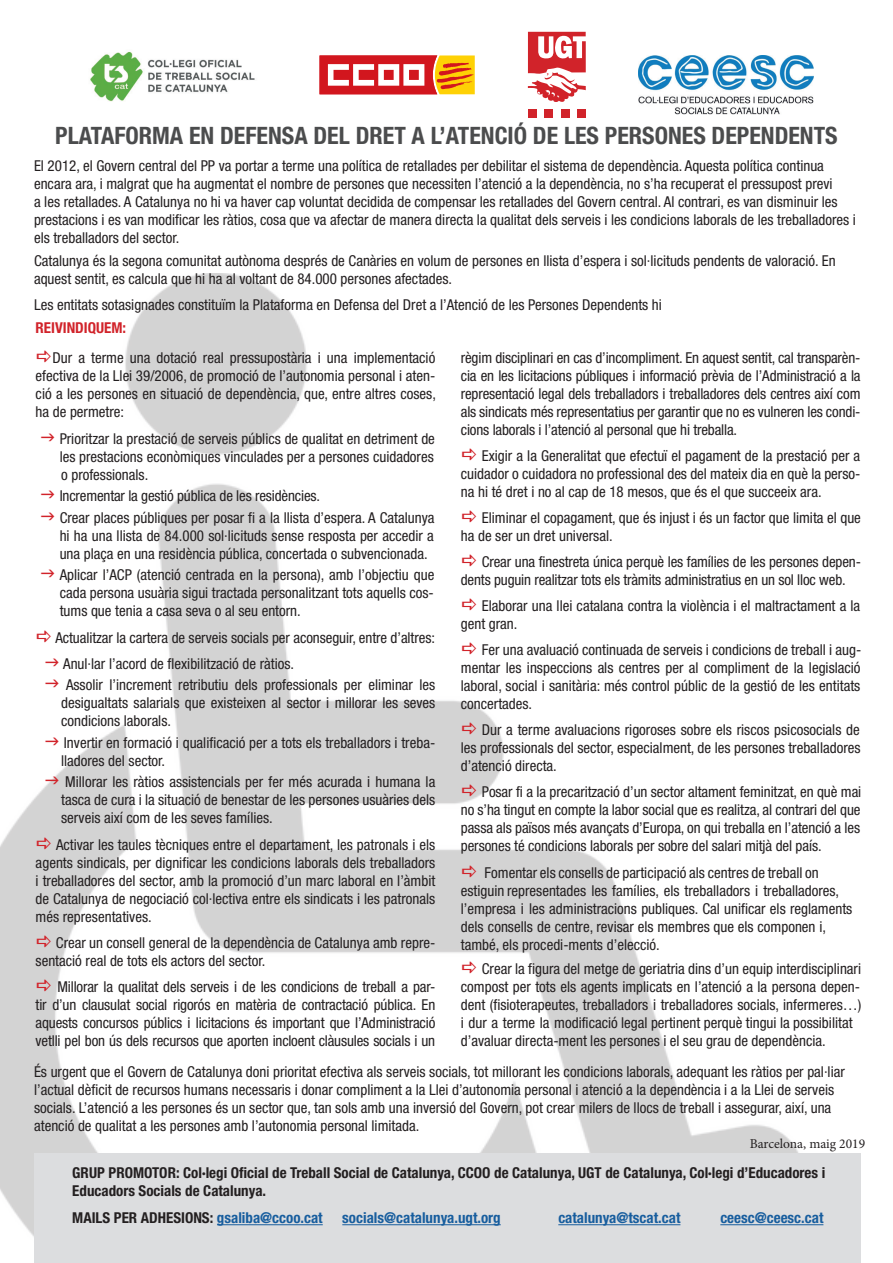
<style>
.page{position:relative;width:893px;height:1263px;background:#fff}
.page>*{position:absolute;margin:0;border:0;box-sizing:border-box;transform-origin:0 0}
.t1{font:700 condensed 24px "Helvetica Neue";color:#4b4c4d}
.t2{font:condensed 15px/18px "Helvetica Neue";color:#231f20}
.t3{font:700 condensed 15px/18px "Helvetica Neue";color:#231f20}
.t4{font:700 condensed 15px "Helvetica Neue";color:#175d9e}
.t5{font:700 condensed 15px "Helvetica Neue";color:#d1232a}
.t6{font:13.5px "Minion Pro";color:#231f20}
.s1{color:#175d9e}
</style>
<div class="page">
<img style="left:0;top:273px;width:804px;height:964px">
<div style="left:34px;top:1154px;width:826px;height:109px;background:#dcdddf"></div>
<hr style="left:217px;top:1224px;width:106px;height:1px;background:#175d9e">
<hr style="left:342px;top:1224px;width:159px;height:1px;background:#175d9e">
<hr style="left:558px;top:1224px;width:122px;height:1px;background:#175d9e">
<hr style="left:720px;top:1224px;width:103px;height:1px;background:#175d9e">
<svg style="left:320px;top:55px;width:155px;height:39px"></svg>
<div style="left:528px;top:110px;width:8px;height:8px;background:#d1232a"></div>
<div style="left:561px;top:110px;width:8px;height:8px;background:#d1232a"></div>
<div style="left:544px;top:110px;width:9px;height:8px;background:#d1232a"></div>
<div style="left:577px;top:110px;width:9px;height:8px;background:#d1232a"></div>
<svg style="left:528px;top:32px;width:58px;height:70px"></svg>
<img style="left:90px;top:51px;width:165px;height:51px">
<img style="left:639px;top:55px;width:174px;height:60px">
<svg style="left:37px;top:351px;width:14px;height:12px"></svg>
<svg style="left:41px;top:433px;width:13px;height:8px"></svg>
<svg style="left:41px;top:491px;width:13px;height:7px"></svg>
<svg style="left:41px;top:512px;width:13px;height:8px"></svg>
<svg style="left:41px;top:570px;width:13px;height:8px"></svg>
<svg style="left:37px;top:630px;width:14px;height:12px"></svg>
<svg style="left:46px;top:658px;width:13px;height:8px"></svg>
<svg style="left:46px;top:680px;width:13px;height:7px"></svg>
<svg style="left:46px;top:737px;width:13px;height:8px"></svg>
<svg style="left:46px;top:777px;width:13px;height:8px"></svg>
<svg style="left:37px;top:837px;width:14px;height:12px"></svg>
<svg style="left:37px;top:935px;width:14px;height:12px"></svg>
<svg style="left:37px;top:979px;width:14px;height:12px"></svg>
<svg style="left:462px;top:448px;width:14px;height:12px"></svg>
<svg style="left:462px;top:511px;width:14px;height:11px"></svg>
<svg style="left:462px;top:555px;width:14px;height:11px"></svg>
<svg style="left:462px;top:599px;width:14px;height:11px"></svg>
<svg style="left:462px;top:643px;width:14px;height:11px"></svg>
<svg style="left:462px;top:723px;width:14px;height:11px"></svg>
<svg style="left:462px;top:785px;width:14px;height:11px"></svg>
<svg style="left:462px;top:865px;width:14px;height:11px"></svg>
<svg style="left:462px;top:962px;width:14px;height:11px"></svg>
<h1 class="t1" style="left:55px;top:121px;width:784px">PLATAFORMA EN DEFENSA DEL DRET A L’ATENCIÓ DE LES PERSONES DEPENDENTS</h1>
<p class="t2" style="left:34px;top:157px;width:823px">El 2012, el Govern central del PP va portar a terme una política de retallades per debilitar el sistema de dependència. Aquesta política continua encara ara, i malgrat que ha augmentat el nombre de persones que necessiten l’atenció a la dependència, no s’ha recuperat el pressupost previ<br>a les retallades. A Catalunya no hi va haver cap voluntat decidida de compensar les retallades del Govern central. Al contrari, es van disminuir les prestacions i es van modificar les ràtios, cosa que va afectar de manera directa la qualitat dels serveis i les condicions laborals de les treballadores i els treballadors del sector.</p>
<p class="t2" style="left:34px;top:251px;width:803px">Catalunya és la segona comunitat autònoma després de Canàries en volum de persones en llista d’espera i sol·licituds pendents de valoració. En aquest sentit, es calcula que hi ha al voltant de 84.000 persones afectades.</p>
<p class="t2" style="left:34px;top:295px;width:629px">Les entitats sotasignades constituïm la Plataforma en Defensa del Dret a l’Atenció de les Persones Dependents hi</p>
<p class="t5" style="left:36px;top:318px;width:92px">REIVINDIQUEM:</p>
<p class="t2" style="left:36px;top:349px;width:402px;text-align:justify;text-indent:17px">Dur a terme una dotació real pressupostària i una implementació efectiva de la Llei 39/2006, de promoció de l’autonomia personal i aten&shy;ció a les persones en situació de dependència, que, entre altres coses, ha de permetre:</p>
<p class="t2" style="left:60px;top:429px;width:377px;text-align:justify">Prioritzar la prestació de serveis públics de qualitat en detriment de les prestacions econòmiques vinculades per a persones cuidadores o professionals.</p>
<p class="t2" style="left:60px;top:485px;width:376px;line-height:21.6px">Incrementar la gestió pública de les residències.<br>Crear places públiques per posar fi a la llista d’espera. A Catalunya</p>
<p class="t2" style="left:60px;top:526px;width:376px">hi ha una llista de 84.000 sol·licituds sense resposta per accedir a una plaça en una residència pública, concertada o subvencionada.</p>
<p class="t2" style="left:60px;top:566px;width:376px;text-align:justify">Aplicar l’ACP (atenció centrada en la persona), amb l’objectiu que cada persona usuària sigui tractada personalitzant tots aquells cos&shy;tums que tenia a casa seva o al seu entorn.</p>
<p class="t2" style="left:63px;top:624px;width:373px;line-height:26.1px;text-indent:-8px">Actualitzar la cartera de serveis socials per aconseguir, entre d’altres:<br>Anul·lar l’acord de flexibilització de ràtios.</p>
<p class="t2" style="left:61px;top:676px;width:376px;text-align:justify;text-indent:5px">Assolir l’increment retributiu dels professionals per eliminar les desigualtats salarials que existeixen al sector i millorar les seves condicions laborals.</p>
<p class="t2" style="left:61px;top:733px;width:376px">Invertir en formació i qualificació per a tots els treballadors i treba&shy;lladores del sector.</p>
<p class="t2" style="left:61px;top:773px;width:376px;text-align:justify">Millorar les ràtios assistencials per fer més acurada i humana la tasca de cura i la situació de benestar de les persones usuàries dels serveis així com de les seves famílies.</p>
<p class="t2" style="left:36px;top:835px;width:401px;text-align:justify;text-indent:20px">Activar les taules tècniques entre el departament, les patronals i els agents sindicals, per dignificar les condicions laborals dels treballadors i treballadores del sector, amb la promoció d’un marc laboral en l’àmbit de Catalunya de negociació col·lectiva entre els sindicats i les patronals més representatives.</p>
<p class="t2" style="left:36px;top:933px;width:401px;text-indent:20px">Crear un consell general de la dependència de Catalunya amb repre&shy;sentació real de tots els actors del sector.</p>
<p class="t2" style="left:36px;top:977px;width:401px;text-align:justify;text-indent:22px">Millorar la qualitat dels serveis i de les condicions de treball a par&shy;tir d’un clausulat social rigorós en matèria de contractació pública. En aquests concursos públics i licitacions és important que l’Administració vetlli pel bon ús dels recursos que aporten incloent clàusules socials i un</p>
<p class="t2" style="left:461px;top:348px;width:401px;text-align:justify">règim disciplinari en cas d’incompliment. En aquest sentit, cal transparèn&shy;cia en les licitacions públiques i informació prèvia de l’Administració a la representació legal dels treballadors i treballadores dels centres així com als sindicats més representatius per garantir que no es vulneren les condi&shy;cions laborals i l’atenció al personal que hi treballa.</p>
<p class="t2" style="left:461px;top:446px;width:401px;text-align:justify;text-indent:21px">Exigir a la Generalitat que efectuï el pagament de la prestació per a cuidador o cuidadora no professional des del mateix dia en què la perso&shy;na hi té dret i no al cap de 18 mesos, que és el que succeeix ara.</p>
<p class="t2" style="left:461px;top:508px;width:402px;text-indent:21px">Eliminar el copagament, que és injust i és un factor que limita el que ha de ser un dret universal.</p>
<p class="t2" style="left:461px;top:553px;width:402px;text-indent:21px">Crear una finestreta única perquè les famílies de les persones depen&shy;dents puguin realitzar tots els tràmits administratius en un sol lloc web.</p>
<p class="t2" style="left:461px;top:597px;width:401px;text-indent:21px">Elaborar una llei catalana contra la violència i el maltractament a la gent gran.</p>
<p class="t2" style="left:461px;top:641px;width:402px;text-align:justify;text-indent:21px">Fer una avaluació continuada de serveis i condicions de treball i aug&shy;mentar les inspeccions als centres per al compliment de la legislació laboral, social i sanitària: més control públic de la gestió de les entitats concertades.</p>
<p class="t2" style="left:461px;top:721px;width:401px;text-align:justify;text-indent:21px">Dur a terme avaluacions rigoroses sobre els riscos psicosocials de les professionals del sector, especialment, de les persones treballadores d’atenció directa.</p>
<p class="t2" style="left:461px;top:783px;width:402px;text-align:justify;text-indent:21px">Posar fi a la precarització d’un sector altament feminitzat, en què mai no s’ha tingut en compte la labor social que es realitza, al contrari del que passa als països més avançats d’Europa, on qui treballa en l’atenció a les persones té condicions laborals per sobre del salari mitjà del país.</p>
<p class="t2" style="left:461px;top:863px;width:393px;text-indent:24px">Fomentar els consells de participació als centres de treball on estiguin representades les famílies, els treballadors i treballadores, l’empresa i les administracions publiques. Cal unificar els reglaments dels consells de centre, revisar els membres que els componen i, també, els procedi-ments d’elecció.</p>
<p class="t2" style="left:461px;top:960px;width:402px;text-indent:21px">Crear la figura del metge de geriatria dins d’un equip interdisciplinari compost per tots els agents implicats en l’atenció a la persona depen&shy;dent (fisioterapeutes, treballadors i treballadores socials, infermeres…) i dur a terme la modificació legal pertinent perquè tingui la possibilitat d’avaluar directa-ment les persones i el seu grau de dependència.</p>
<p class="t2" style="left:34px;top:1063px;width:812px">És urgent que el Govern de Catalunya doni prioritat efectiva als serveis socials, tot millorant les condicions laborals, adequant les ràtios per pal·liar l’actual dèficit de recursos humans necessaris i donar compliment a la Llei d’autonomia personal i atenció a la dependència i a la Llei de serveis socials. L’atenció a les persones és un sector que, tan sols amb una inversió del Govern, pot crear milers de llocs de treball i assegurar, així, una atenció de qualitat a les persones amb l’autonomia personal limitada.</p>
<p class="t3" style="left:72px;top:1164px;width:755px">GRUP PROMOTOR: Col·legi Oficial de Treball Social de Catalunya, CCOO de Catalunya, UGT de Catalunya, Col·legi d’Educadores i<br>Educadors Socials de Catalunya.</p>
<p class="t3" style="left:72px;top:1209px;width:252px">MAILS PER ADHESIONS: <span class="s1">gsaliba@ccoo.cat</span></p>
<p class="t4" style="left:342px;top:1209px;width:160px">socials@catalunya.ugt.org</p>
<p class="t4" style="left:558px;top:1209px;width:124px">catalunya@tscat.cat</p>
<p class="t4" style="left:720px;top:1209px;width:105px">ceesc@ceesc.cat</p>
<p class="t6" style="left:750px;top:1134px;width:117px">Barcelona, maig 2019</p>
</div>
